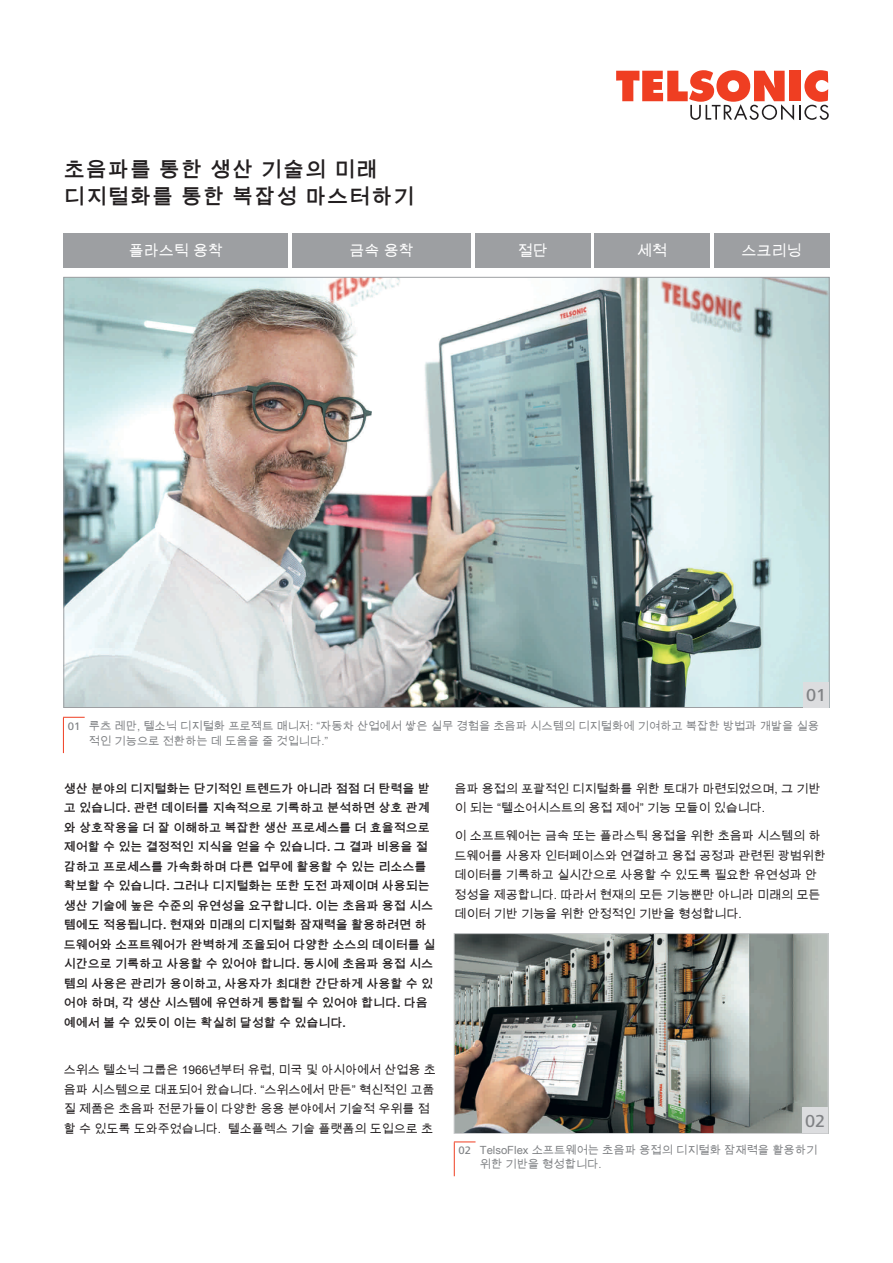
<style>
.page{position:relative;width:893px;height:1263px;background:#fff}
.page>*{position:absolute;margin:0;border:0;box-sizing:border-box;transform-origin:0 0}
.t1{font:700 21px/27px "Arial Unicode MS";letter-spacing:.05em;color:#231f20}
.t2{font:500 18px "Frutiger Next Pro";color:#808285}
.t3{font:15px "Arial Unicode MS";color:#fff}
.t4{font:700 12px/19.5px "Arial Unicode MS";color:#231f20}
.t5{font:12px/19.5px "Arial Unicode MS";color:#231f20}
.t6{font:11.25px/15px "Arial Unicode MS";color:#808285}
.s1{font-family:"Frutiger Next Pro";font-weight:500}
</style>
<div class="page">
<svg style="left:616px;top:70px;width:213px;height:50px"></svg>
<img style="left:66px;top:279px;width:761px;height:427px">
<div style="left:803px;top:682px;width:26px;height:25px;background:#dcdddf"></div>
<img style="left:456px;top:935px;width:370px;height:197px">
<div style="left:454px;top:933px;width:374px;height:201px;border:1px solid #cccdcf"></div>
<div style="left:802px;top:1108px;width:26px;height:25px;background:#dcdddf"></div>
<div style="left:64px;top:234px;width:224px;height:34px;background:#9d9fa2"></div>
<div style="left:292px;top:234px;width:179px;height:34px;background:#9d9fa2"></div>
<div style="left:475px;top:234px;width:115px;height:34px;background:#9d9fa2"></div>
<div style="left:595px;top:234px;width:115px;height:34px;background:#9d9fa2"></div>
<div style="left:714px;top:234px;width:115px;height:34px;background:#9d9fa2"></div>
<svg style="left:63px;top:717px;width:22px;height:1px"></svg>
<hr style="left:63px;top:718px;width:1px;height:35px;background:#ef3e22">
<svg style="left:454px;top:1141px;width:22px;height:1px"></svg>
<hr style="left:454px;top:1142px;width:1px;height:34px;background:#ef3e22">
<h1 class="t1" style="left:64px;top:155px;width:352px">초음파를 통한 생산 기술의 미래 디지털화를 통한 복잡성 마스터하기</h1>
<p class="t3" style="left:129px;top:240px;width:96px">플라스틱 용착</p>
<p class="t3" style="left:350px;top:240px;width:66px">금속 용착</p>
<p class="t3" style="left:518px;top:240px;width:31px">절단</p>
<p class="t3" style="left:637px;top:240px;width:31px">세척</p>
<p class="t3" style="left:742px;top:240px;width:62px">스크리닝</p>
<h2 class="t2" style="left:806px;top:685px;width:22px">01</h2>
<p class="t6" style="left:89px;top:718px;width:732px;text-indent:-21px"><span class="s1">01</span> 루츠 레만, 텔소닉 디지털화 프로젝트 매니저: “자동차 산업에서 쌓은 실무 경험을 초음파 시스템의 디지털화에 기여하고 복잡한 방법과 개발을 실용 적인 기능으로 전환하는 데 도움을 줄 것입니다.”</p>
<p class="t4" style="left:64px;top:778px;width:373px">생산 분야의 디지털화는 단기적인 트렌드가 아니라 점점 더 탄력을 받 고 있습니다. 관련 데이터를 지속적으로 기록하고 분석하면 상호 관계 와 상호작용을 더 잘 이해하고 복잡한 생산 프로세스를 더 효율적으로 제어할 수 있는 결정적인 지식을 얻을 수 있습니다. 그 결과 비용을 절 감하고 프로세스를 가속화하며 다른 업무에 활용할 수 있는 리소스를 확보할 수 있습니다. 그러나 디지털화는 또한 도전 과제이며 사용되는 생산 기술에 높은 수준의 유연성을 요구합니다. 이는 초음파 용접 시스 템에도 적용됩니다. 현재와 미래의 디지털화 잠재력을 활용하려면 하 드웨어와 소프트웨어가 완벽하게 조율되어 다양한 소스의 데이터를 실 시간으로 기록하고 사용할 수 있어야 합니다. 동시에 초음파 용접 시스 템의 사용은 관리가 용이하고, 사용자가 최대한 간단하게 사용할 수 있 어야 하며, 각 생산 시스템에 유연하게 통합될 수 있어야 합니다. 다음 예에서 볼 수 있듯이 이는 확실히 달성할 수 있습니다.</p>
<p class="t5" style="left:64px;top:1060px;width:374px">스위스 텔소닉 그룹은 1966년부터 유럽, 미국 및 아시아에서 산업용 초 음파 시스템으로 대표되어 왔습니다. “스위스에서 만든” 혁신적인 고품 질 제품은 초음파 전문가들이 다양한 응용 분야에서 기술적 우위를 점 할 수 있도록 도와주었습니다. 텔소플렉스 기술 플랫폼의 도입으로 초</p>
<p class="t5" style="left:454px;top:778px;width:368px">음파 용접의 포괄적인 디지털화를 위한 토대가 마련되었으며, 그 기반 이 되는 “텔소어시스트의 용접 제어” 기능 모듈이 있습니다.</p>
<p class="t5" style="left:454px;top:826px;width:373px">이 소프트웨어는 금속 또는 플라스틱 용접을 위한 초음파 시스템의 하 드웨어를 사용자 인터페이스와 연결하고 용접 공정과 관련된 광범위한 데이터를 기록하고 실시간으로 사용할 수 있도록 필요한 유연성과 안 정성을 제공합니다. 따라서 현재의 모든 기능뿐만 아니라 미래의 모든 데이터 기반 기능을 위한 안정적인 기반을 형성합니다.</p>
<h2 class="t2" style="left:805px;top:1111px;width:22px">02</h2>
<p class="t6" style="left:480px;top:1143px;width:339px;line-height:13.5px;text-indent:-21px"><span class="s1">02</span> TelsoFlex 소프트웨어는 초음파 용접의 디지털화 잠재력을 활용하기 위한 기반을 형성합니다.</p>
</div>
